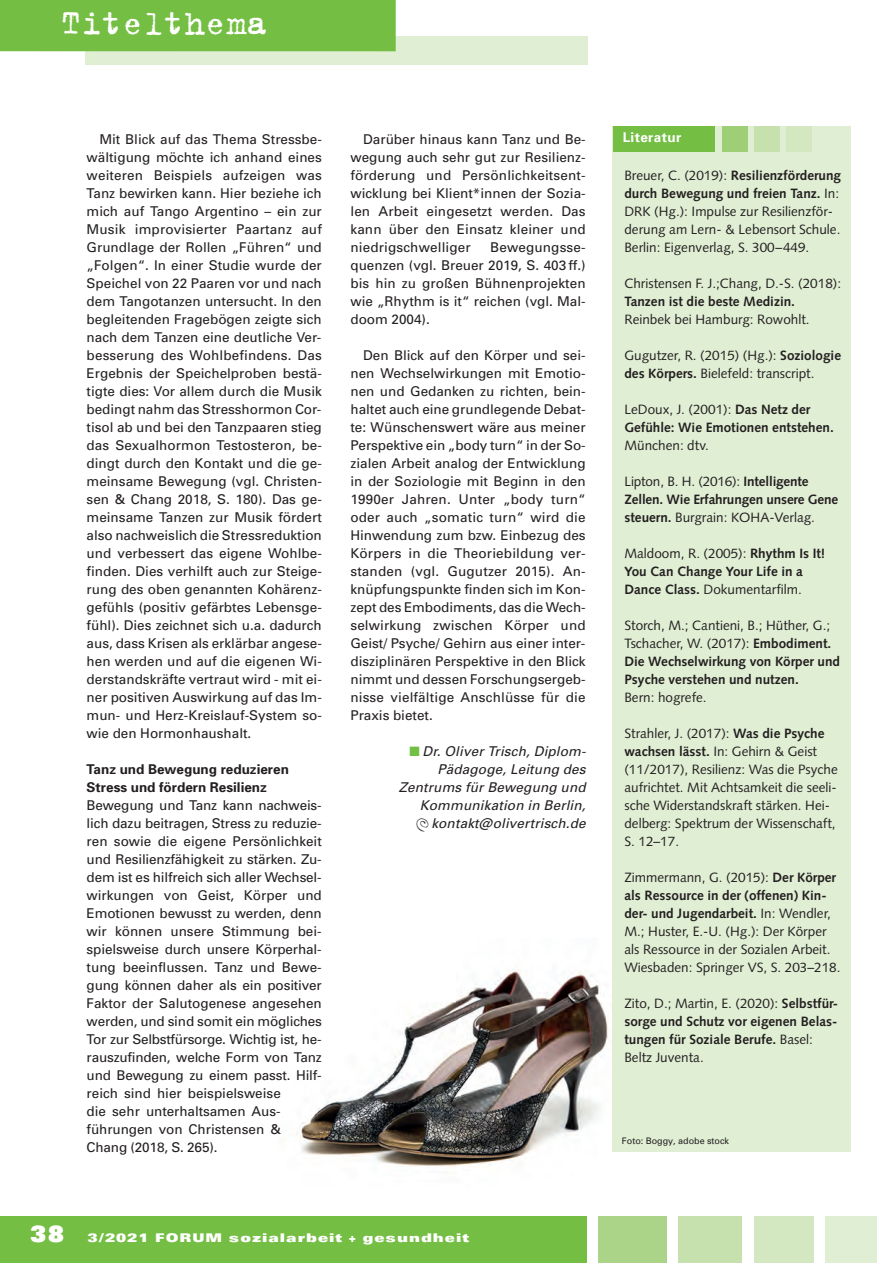
<style>
.page{position:relative;width:893px;height:1263px;background:#fff}
.page>*{position:absolute;margin:0;border:0;box-sizing:border-box;transform-origin:0 0}
.t1{font:37.5px "Trixie";color:#fff}
.t2{font:900 22.5px "Univers";color:#fff}
.t3{font:13.5px/18px "Univers";color:#231f20;text-align:justify}
.t4{font:13.5px/18px "Syntax";color:#231f20}
.t5{font:700 13.5px/18px "Syntax";color:#231f20}
.t6{font:italic 13.5px/18px "Univers";color:#231f20;text-align:right}
.t7{font:700 13.5px/18px "Univers";color:#231f20}
.t8{font:700 13.5px "Univers";letter-spacing:.03em;color:#fff}
.t9{font:900 expanded 12px "Univers";letter-spacing:.085em;color:#fff}
.t10{font:9px "Univers";color:#231f20}
.s1{color:#71bf44}
.s2{font-family:"Pinxit Office LL";font-style:normal}
.s3{font-weight:700}
.s4{font-weight:400}
</style>
<div class="page">
<img style="left:296px;top:969px;width:312px;height:198px">
<div style="left:0;top:1216px;width:587px;height:47px;background:#74bf43"></div>
<div style="left:598px;top:1216px;width:68px;height:47px;background:#abd489"></div>
<div style="left:678px;top:1216px;width:64px;height:47px;background:#c6e1ae"></div>
<div style="left:753px;top:1216px;width:60px;height:47px;background:#d3e8c0"></div>
<div style="left:824px;top:1216px;width:51px;height:47px;background:#e0eed4"></div>
<div style="left:85px;top:36px;width:502px;height:29px;background:#e0eed4"></div>
<div style="left:0;top:0;width:395px;height:51px;background:#74bf43"></div>
<div style="left:612px;top:126px;width:238px;height:1026px;background:#e0eed4"></div>
<div style="left:612px;top:126px;width:102px;height:25px;background:#74bf43"></div>
<div style="left:721px;top:126px;width:26px;height:25px;background:#9ecf77"></div>
<div style="left:754px;top:126px;width:25px;height:25px;background:#c6e1ae"></div>
<div style="left:786px;top:126px;width:26px;height:25px;background:#d3e8c0"></div>
<h1 class="t1" style="left:61px;top:-1px;width:208px">Titelthema</h1>
<p class="t3" style="left:87px;top:130px;width:237px;text-indent:13px">Mit Blick auf das Thema Stressbe&shy;wältigung möchte ich anhand eines weiteren Beispiels aufzeigen was Tanz bewirken kann. Hier beziehe ich mich auf Tango Argentino – ein zur Musik improvisierter Paartanz auf Grundlage der Rollen „Führen“ und „Folgen“. In einer Studie wurde der Speichel von 22 Paaren vor und nach dem Tangotanzen untersucht. In den begleitenden Fragebögen zeigte sich nach dem Tanzen eine deutliche Ver&shy;besserung des Wohlbefindens. Das Ergebnis der Speichelproben bestä&shy;tigte dies: Vor allem durch die Musik bedingt nahm das Stresshormon Cor&shy;tisol ab und bei den Tanzpaaren stieg das Sexualhormon Testosteron, be&shy;dingt durch den Kontakt und die ge&shy;meinsame Bewegung (vgl. Christen&shy;sen &amp; Chang 2018, S. 180). Das ge&shy;meinsame Tanzen zur Musik fördert also nachweislich die Stressreduktion und verbessert das eigene Wohlbe&shy;finden. Dies verhilft auch zur Steige&shy;rung des oben genannten Kohärenz&shy;gefühls (positiv gefärbtes Lebensge&shy;fühl). Dies zeichnet sich u.a. dadurch aus, dass Krisen als erklärbar angese&shy;hen werden und auf die eigenen Wi&shy;derstandskräfte vertraut wird - mit ei&shy;ner positiven Auswirkung auf das Im&shy;mun- und Herz-Kreislauf-System so&shy;wie den Hormonhaushalt.</p>
<p class="t7" style="left:87px;top:760px;width:204px">Tanz und Bewegung reduzieren<br>Stress und fördern Resilienz</p>
<p class="t3" style="left:87px;top:796px;width:237px;text-align:left">Bewegung und Tanz kann nachweis&shy;lich dazu beitragen, Stress zu reduzie&shy;ren sowie die eigene Persönlichkeit und Resilienzfähigkeit zu stärken. Zu&shy;dem ist es hilfreich sich aller Wechsel&shy;wirkungen von Geist, Körper und Emo tionen bewusst zu werden, denn wir können unsere Stimmung bei&shy;spielsweise durch unsere Körperhal&shy;tung beeinflussen. Tanz und Bewe&shy;gung können daher als ein positiver Faktor der Salutogenese angesehen werden, und sind somit ein mögliches Tor zur Selbstfürsorge. Wichtig ist, he&shy;rauszufinden, welche Form von Tanz und Bewegung zu einem passt. Hilf&shy;reich sind hier beispielsweise<br>die sehr unterhaltsamen Aus&shy;führungen von Christensen &amp; Chang (2018, S. 265).</p>
<p class="t3" style="left:350px;top:130px;width:237px;text-indent:13px">Darüber hinaus kann Tanz und Be&shy;wegung auch sehr gut zur Resilienz&shy;förderung und Persönlichkeitsent&shy;wicklung bei Klient*innen der Sozia&shy;len Arbeit eingesetzt werden. Das kann über den Einsatz kleiner und niedrigschwelliger</p>
<p class="t3" style="left:350px;top:238px;width:237px;text-indent:140px">Bewegungsse&shy;quenzen (vgl. Breuer 2019, S. 403 ff.) bis hin zu großen Bühnenprojekten wie „Rhythm is it“ reichen (vgl. Mal&shy;doom 2004).</p>
<p class="t3" style="left:350px;top:346px;width:237px;text-indent:13px">Den Blick auf den Körper und sei&shy;nen Wechselwirkungen mit Emotio&shy;nen und Gedanken zu richten, bein&shy;haltet auch eine grundlegende Debat&shy;te: Wünschenswert wäre aus meiner Perspektive ein „body turn“ in der So&shy;zialen Arbeit analog der Entwicklung in der Soziologie mit Beginn in den 1990er Jahren. Unter „body turn“ oder auch „somatic turn“ wird die Hinwendung zum bzw. Einbezug des Körpers in die Theoriebildung ver&shy;standen (vgl. Gugutzer 2015). An&shy;knüpfungspunkte finden sich im Kon&shy;zept des Embodiments, das die Wech&shy;selwirkung zwischen Körper und Geist/ Psyche/ Gehirn aus einer inter&shy;disziplinären Perspektive in den Blick nimmt und dessen Forschungsergeb&shy;nisse vielfältige Anschlüsse für die Praxis bietet.</p>
<p class="t6" style="left:399px;top:742px;width:192px"><span class="s1">■</span> Dr.OliverTrisch,Diplom-<br>Pädagoge,Leitung des<br>Zentrums fürBewegung und<br>Kommunikation in Berlin,<br><span class="s2">6</span> kontakt@olivertrisch.de</p>
<h2 class="t2" style="left:31px;top:1219px;width:35px">38</h2>
<p class="t9" style="left:88px;top:1230px;width:383px">3/2021 FORUM sozialarbeit + gesundheit</p>
<p class="t8" style="left:622px;top:129px;width:60px">Literatur</p>
<p class="t4" style="left:624px;top:166px;width:218px">Breuer, C. (2019): <span class="s3">Resilienzförderung durch Bewegung und freien Tanz.</span> In:<br>DRK (Hg.): Impulse zur Resilienzför&shy;derung am Lern- &amp; Lebensort Schule.<br>Berlin: Eigenverlag, S. 300–449.</p>
<p class="t4" style="left:624px;top:274px;width:218px">Christensen F. J.;Chang, D.-S. (2018):</p>
<p class="t5" style="left:624px;top:292px;width:172px">Tanzen ist die beste Medizin.</p>
<p class="t4" style="left:624px;top:310px;width:187px">Reinbek bei Hamburg: Rowohlt.</p>
<p class="t4" style="left:624px;top:346px;width:218px">Gugutzer, R. (2015) (Hg.): <span class="s3">Soziologie des Körpers.</span> Bielefeld: transcript.</p>
<p class="t5" style="left:624px;top:400px;width:211px"><span class="s4">LeDoux, J. (2001):</span> Das Netz der<br>Gefühle: Wie Emotionen entstehen.</p>
<p class="t4" style="left:624px;top:436px;width:86px">München: dtv.</p>
<p class="t5" style="left:624px;top:472px;width:215px"><span class="s4">Lipton, B. H. (2016):</span> Intelligente<br>Zellen. Wie Erfahrungen unsere Gene steuern. <span class="s4">Burgrain: KOHA-Verlag.</span></p>
<p class="t5" style="left:624px;top:544px;width:202px"><span class="s4">Maldoom, R. (2005):</span> Rhythm Is It!<br>You Can Change Your Life in a<br>Dance Class. <span class="s4">Dokumentarfilm.</span></p>
<p class="t5" style="left:624px;top:616px;width:217px"><span class="s4">Storch, M.; Cantieni, B.; Hüther, G.; Tschacher, W. (2017):</span> Embodiment.<br>Die Wechselwirkung von Körper und Psyche verstehen und nutzen.</p>
<p class="t4" style="left:624px;top:688px;width:84px">Bern: hogrefe.</p>
<p class="t4" style="left:624px;top:724px;width:215px">Strahler, J. (2017): <span class="s3">Was die Psyche wachsen lässt.</span> In: Gehirn &amp; Geist (11/2017), Resilienz: Was die Psyche aufrichtet. Mit Achtsamkeit die seeli&shy;sche Widerstandskraft stärken. Hei&shy;delberg: Spektrum der Wissenschaft, S. 12–17.</p>
<p class="t4" style="left:624px;top:868px;width:217px">Zimmermann, G. (2015): <span class="s3">Der Körper als Ressource in der (offenen) Kin&shy;der- und Jugendarbeit.</span> In: Wendler, M.; Huster, E.-U. (Hg.): Der Körper als Ressource in der Sozialen Arbeit.<br>Wiesbaden: Springer VS, S. 203–218.</p>
<p class="t5" style="left:624px;top:994px;width:215px"><span class="s4">Zito, D.; Martin, E. (2020):</span> Selbstfür&shy;sorge und Schutz vor eigenen Belas&shy;tungen für Soziale Berufe. <span class="s4">Basel:<br>Beltz Juventa.</span></p>
<p class="t10" style="left:621px;top:1136px;width:109px">Foto: Boggy, adobe stock</p>
</div>
